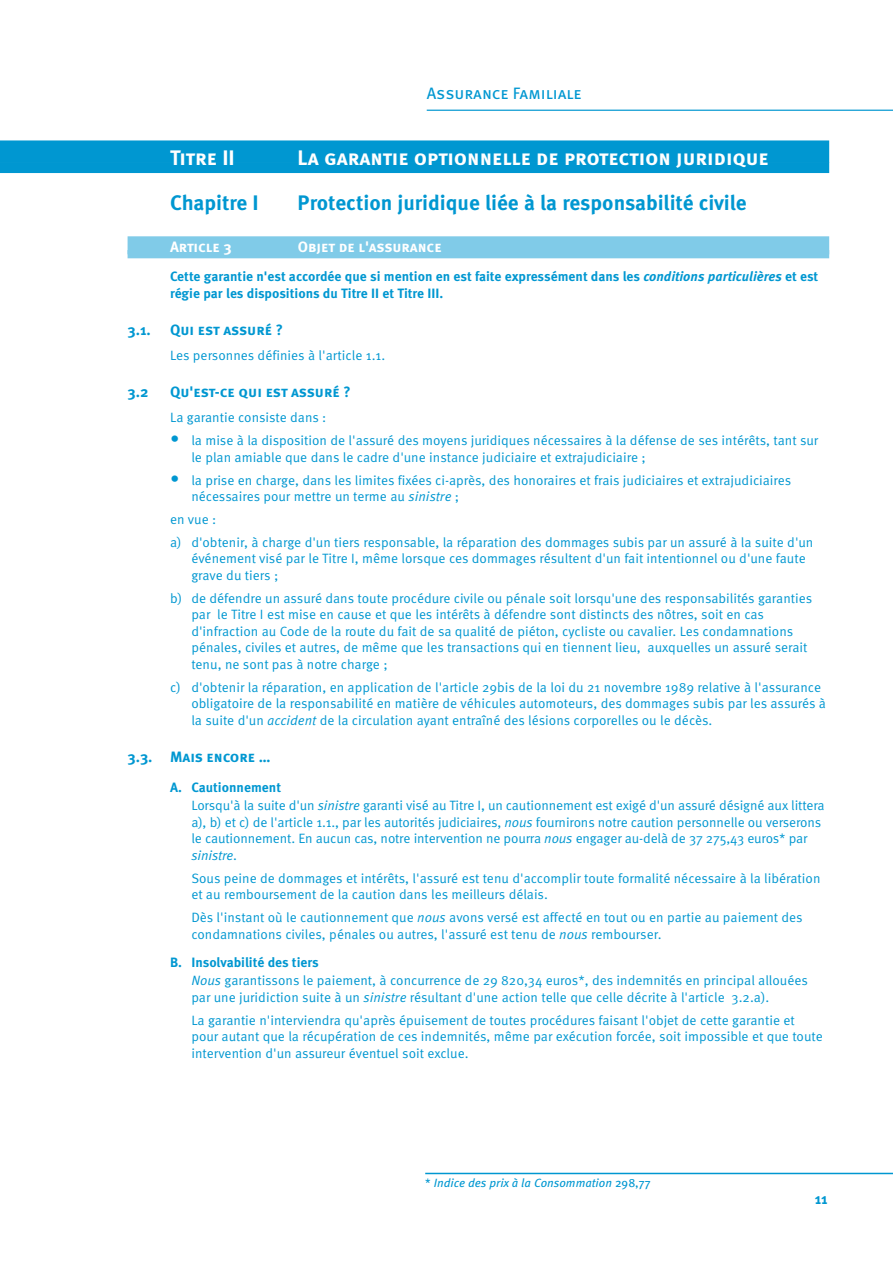
<style>
.page{position:relative;width:893px;height:1263px;background:#fff}
.page>*{position:absolute;margin:0;border:0;box-sizing:border-box;transform-origin:0 0}
.t1{font:700 21px "Meta Pro";letter-spacing:-.005em;color:#0097d1}
.t2{font:700 21px "Meta Pro";color:#fff}
.t3{font:16.5px "Meta Pro";color:#0097d1}
.t4{font:700 15px "Meta Pro";letter-spacing:-.005em;color:#0097d1}
.t5{font:700 15px "Meta Pro";color:#fff}
.t6{font:13.5px/16.5px "Meta Pro Norm";color:#0097d1}
.t7{font:700 13.5px/16.5px "Meta Pro";color:#0097d1}
.t8{font:13.5px "Meta Pro Norm Ita";letter-spacing:-.01em;color:#0097d1}
.t9{font:italic 12px "Meta Pro";color:#0097d1}
.s1{font-style:italic}
.s2{font-size:18px}
.s3{font-family:"Meta Pro Norm Ita"}
.s4{font-family:"Meta Pro Norm"}
.s5{font-style:normal}
</style>
<div class="page">
<hr style="left:427px;top:110px;width:466px;height:1px;background:#0097d1">
<div style="left:0;top:140px;width:829px;height:23px;background:#0097d1"></div>
<div style="left:0;top:163px;width:829px;height:10px;background:#0097d1"></div>
<div style="left:128px;top:236px;width:701px;height:18px;background:#80cbe8"></div>
<div style="left:128px;top:250px;width:701px;height:8px;background:#80cbe8"></div>
<hr style="left:425px;top:1173px;width:468px;height:1px;background:#0097d1">
<p class="t3" style="left:427px;top:81px;width:157px">Assurance Familiale</p>
<h1 class="t2" style="left:170px;top:141px;width:66px">Titre II</h1>
<h1 class="t2" style="left:298px;top:141px;width:473px">La garantie optionnelle de protection juridique</h1>
<h1 class="t1" style="left:170px;top:186px;width:90px">Chapitre I</h1>
<h1 class="t1" style="left:298px;top:186px;width:450px">Protection juridique liée à la responsabilité civile</h1>
<p class="t5" style="left:170px;top:235px;width:63px">Article 3</p>
<p class="t5" style="left:298px;top:235px;width:145px">Objet de l'assurance</p>
<p class="t7" style="left:170px;top:268px;width:650px">Cette garantie n'est accordée que si mention en est faite expressément dans les <span class="s1">conditions particulières</span> et est régie par les dispositions du Titre II et Titre III.</p>
<p class="t4" style="left:128px;top:318px;width:25px">3.1.</p>
<p class="t4" style="left:170px;top:318px;width:114px">Qui est assuré ?</p>
<p class="t6" style="left:170px;top:346px;width:217px">Les personnes définies à l'article 1.1.</p>
<p class="t4" style="left:128px;top:380px;width:22px">3.2</p>
<p class="t4" style="left:170px;top:380px;width:182px">Qu'est-ce qui est assuré ?</p>
<p class="t6" style="left:170px;top:408px;width:158px">La garantie consiste dans :</p>
<p class="t6" style="left:191px;top:431px;width:628px;text-indent:-21px"><span class="s2">•</span> la mise à la disposition de l'assuré des moyens juridiques nécessaires à la défense de ses intérêts, tant sur le plan amiable que dans le cadre d'une instance judiciaire et extrajudiciaire ;</p>
<p class="t6" style="left:191px;top:471px;width:601px;text-indent:-21px"><span class="s2">•</span> la prise en charge, dans les limites fixées ci-après, des honoraires et frais judiciaires et extrajudiciaires nécessaires pour mettre un terme au <span class="s3">sinistre</span> ;</p>
<p class="t6" style="left:170px;top:507px;width:645px;line-height:23px">en vue :<br>a) d'obtenir, à charge d'un tiers responsable, la réparation des dommages subis par un assuré à la suite d'un</p>
<p class="t6" style="left:191px;top:549px;width:616px">événement visé par le Titre I, même lorsque ces dommages résultent d'un fait intentionnel ou d'une faute grave du tiers ;</p>
<p class="t6" style="left:191px;top:589px;width:622px;text-indent:-21px">b) de défendre un assuré dans toute procédure civile ou pénale soit lorsqu'une des responsabilités garanties par le Titre I est mise en cause et que les intérêts à défendre sont distincts des nôtres, soit en cas d'infraction au Code de la route du fait de sa qualité de piéton, cycliste ou cavalier. Les condamnations pénales, civiles et autres, de même que les transactions qui en tiennent lieu, auxquelles un assuré serait tenu, ne sont pas à notre charge ;</p>
<p class="t6" style="left:191px;top:678px;width:636px;text-indent:-21px">c) d'obtenir la réparation, en application de l'article 29bis de la loi du 21 novembre 1989 relative à l'assurance obligatoire de la responsabilité en matière de véhicules automoteurs, des dommages subis par les assurés à la suite d'un <span class="s3">accident</span> de la circulation ayant entraîné des lésions corporelles ou le décès.</p>
<p class="t4" style="left:128px;top:745px;width:144px">3.3. Mais encore …</p>
<p class="t7" style="left:170px;top:778px;width:113px">A. Cautionnement</p>
<p class="t6" style="left:191px;top:797px;width:635px">Lorsqu'à la suite d'un <span class="s3">sinistre</span> garanti visé au Titre I, un cautionnement est exigé d'un assuré désigné aux littera a), b) et c) de l'article 1.1., par les autorités judiciaires, <span class="s3">nous</span> fournirons notre caution personnelle ou verserons le cautionnement. En aucun cas, notre intervention ne pourra <span class="s3">nous</span> engager au-delà de 37 275,43 euros* par</p>
<p class="t8" style="left:191px;top:845px;width:47px">sinistre<span class="s4">.</span></p>
<p class="t6" style="left:191px;top:869px;width:631px">Sous peine de dommages et intérêts, l'assuré est tenu d'accomplir toute formalité nécessaire à la libération et au remboursement de la caution dans les meilleurs délais.</p>
<p class="t6" style="left:191px;top:908px;width:613px">Dès l'instant où le cautionnement que <span class="s3">nous</span> avons versé est affecté en tout ou en partie au paiement des condamnations civiles, pénales ou autres, l'assuré est tenu de <span class="s3">nous</span> rembourser.</p>
<p class="t7" style="left:170px;top:953px;width:150px">B. Insolvabilité des tiers</p>
<p class="t6" style="left:191px;top:971px;width:618px"><span class="s3">Nous</span> garantissons le paiement, à concurrence de 29 820,34 euros*, des indemnités en principal allouées par une juridiction suite à un <span class="s3">sinistre</span> résultant d'une action telle que celle décrite à l'article 3.2.a).</p>
<p class="t6" style="left:191px;top:1011px;width:633px">La garantie n'interviendra qu'après épuisement de toutes procédures faisant l'objet de cette garantie et pour autant que la récupération de ces indemnités, même par exécution forcée, soit impossible et que toute intervention d'un assureur éventuel soit exclue.</p>
<p class="t9" style="left:425px;top:1174px;width:227px"><span class="s5">*</span> Indice des prix à la Consommation <span class="s5">298,77</span></p>
<p class="t4" style="left:815px;top:1186px;width:14px">11</p>
</div>
